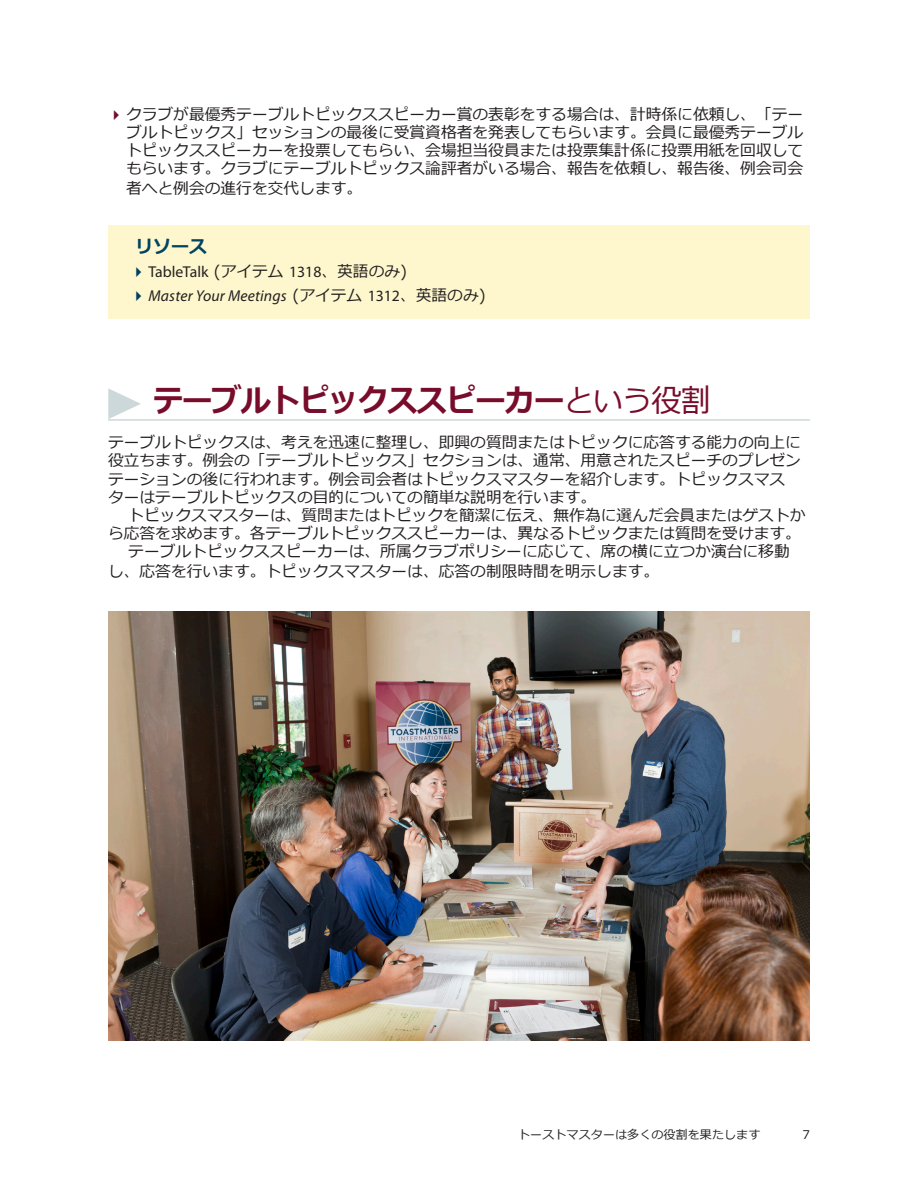
<style>
.page{position:relative;width:918px;height:1188px;background:#fff}
.page>*{position:absolute;margin:0;border:0;box-sizing:border-box;transform-origin:0 0}
.t1{font:700 31.5px "Meiryo";letter-spacing:-.03em;color:#780c2b;scale:.96 1}
.t2{font:700 18px "Meiryo";color:#024361}
.t3{font:15.75px/18px "Meiryo";color:#231f20}
.t4{font:12px "Meiryo";letter-spacing:.01em;color:#231f20}
.s1{font-family:"Myriad Pro"}
.s2{font-family:"Myriad Pro";font-style:italic}
.s3{font-weight:400}
</style>
<div class="page">
<div style="left:108px;top:225px;width:702px;height:45px;background:#fef7ce"></div>
<div style="left:108px;top:251px;width:702px;height:43px;background:#fef7ce"></div>
<div style="left:108px;top:275px;width:702px;height:43px;background:#fef7ce"></div>
<hr style="left:108px;top:419px;width:702px;height:2px;background:#ced8d9">
<svg style="left:108px;top:388px;width:33px;height:31px"></svg>
<img style="left:108px;top:611px;width:702px;height:429px">
<p class="t3" style="left:126px;top:106px;width:679px;text-align:justify">クラブが最優秀テーブルトピックススピーカー賞の表彰をする場合は、計時係に依頼し、「テーブルトピックス」セッションの最後に受賞資格者を発表してもらいます。会員に最優秀テーブルトピックススピーカーを投票してもらい、会場担当役員または投票集計係に投票用紙を回収してもらいます。クラブにテーブルトピックス論評者がいる場合、報告を依頼し、報告後、例会司会</p>
<p class="t3" style="left:126px;top:180px;width:238px">者へと例会の進行を交代します。</p>
<p class="t2" style="left:135px;top:234px;width:73px">リソース</p>
<p class="t3" style="left:148px;top:260px;width:339px;line-height:24px"><span class="s1">TableTalk</span> (アイテム <span class="s1">1318</span>、英語のみ)<br><span class="s2">Master Your Meetings</span> (アイテム <span class="s1">1312</span>、英語のみ)</p>
<h1 class="t1" style="left:153px;top:378px;width:583px">テーブルトピックススピーカー<span class="s3">という役割</span></h1>
<p class="t3" style="left:108px;top:434px;width:694px">テーブルトピックスは、考えを迅速に整理し、即興の質問またはトピックに応答する能力の向上に役立ちます。例会の「テーブルトピックス」セクションは、通常、用意されたスピーチのプレゼン</p>
<p class="t3" style="left:108px;top:471px;width:679px">テーションの後に行われます。例会司会者はトピックスマスターを紹介します。トピックスマスターはテーブルトピックスの目的についての簡単な説明を行います。</p>
<p class="t3" style="left:128px;top:507px;width:679px">トピックスマスターは、質問またはトピックを簡潔に伝え、無作為に選んだ会員またはゲストか</p>
<p class="t3" style="left:108px;top:525px;width:694px">ら応答を求めます。各テーブルトピックススピーカーは、異なるトピックまたは質問を受けます。</p>
<p class="t3" style="left:128px;top:543px;width:663px">テーブルトピックススピーカーは、所属クラブポリシーに応じて、席の横に立つか演台に移動</p>
<p class="t3" style="left:108px;top:563px;width:553px">し、応答を行います。トピックスマスターは、応答の制限時間を明示します。</p>
<p class="t4" style="left:518px;top:1126px;width:244px">トーストマスターは多くの役割を果たします</p>
<p class="t4" style="left:803px;top:1126px;width:9px">7</p>
</div>
